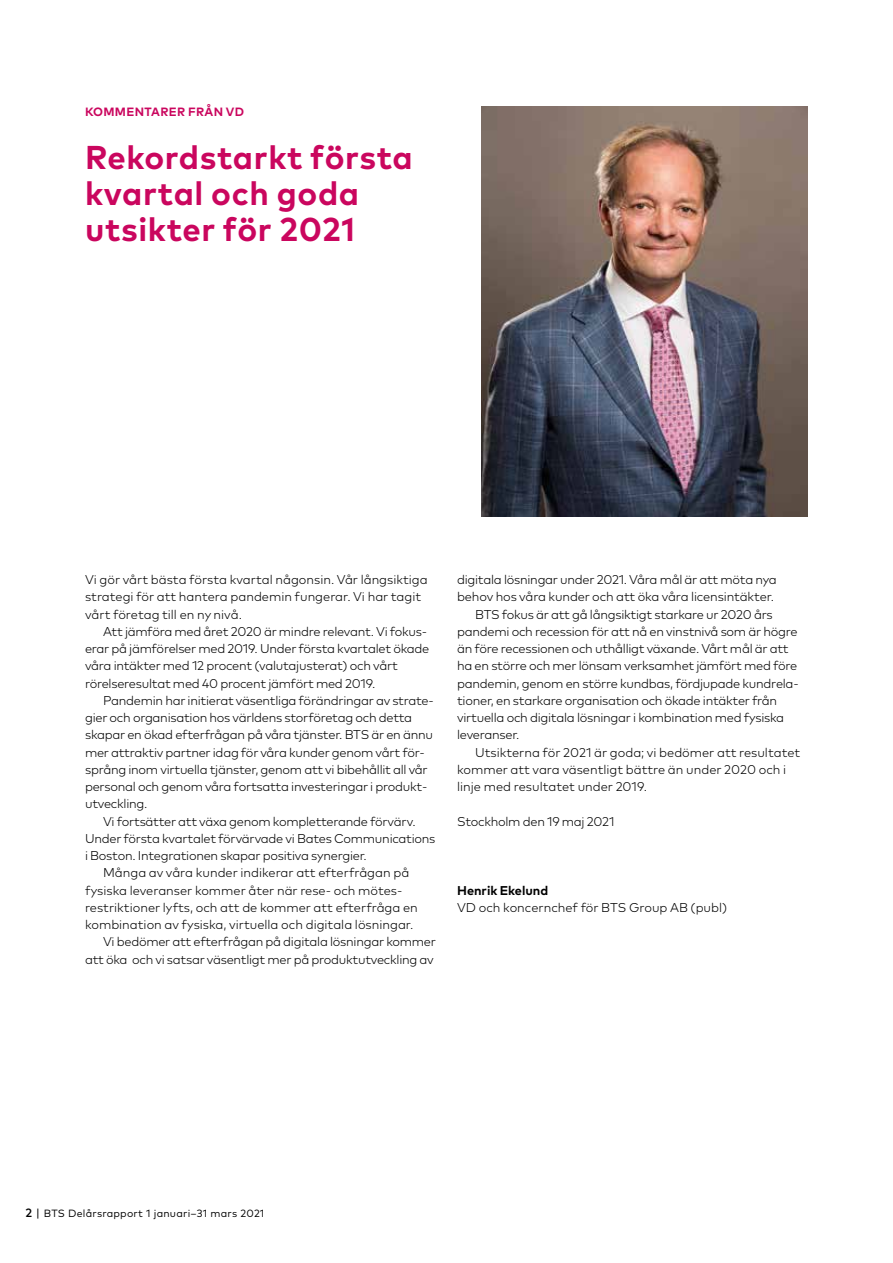
<style>
.page{position:relative;width:893px;height:1263px;background:#fff}
.page>*{position:absolute;margin:0;border:0;box-sizing:border-box;transform-origin:0 0}
.t1{font:700 33px/36px "Mark OT";letter-spacing:.02em;color:#ca065e}
.t2{font:300 12.75px/17.2px "Mark OT";letter-spacing:-.02em;color:#000}
.t3{font:300 12.75px/17.2px "Mark OT";color:#000}
.t4{font:700 12.75px "Mark OT";color:#000}
.t5{font:700 12px "Mark OT";letter-spacing:.025em;color:#ca065e}
.t6{font:10.5px "Mark OT";letter-spacing:.02em;color:#000}
.s1{font-weight:500;font-size:12px}
.s2{font-size:12px}
</style>
<div class="page">
<img style="left:482px;top:106px;width:326px;height:411px">
<p class="t5" style="left:85px;top:104px;width:161px">KOMMENTARER FRÅN VD</p>
<h1 class="t1" style="left:85px;top:138px;width:329px">Rekordstarkt första kvartal och goda utsikter för 2021</h1>
<p class="t3" style="left:85px;top:571px;width:344px">Vi gör vårt bästa första kvartal någonsin. Vår långsiktiga strategi för att hantera pandemin fungerar. Vi har tagit vårt företag till en ny nivå.</p>
<p class="t2" style="left:85px;top:623px;width:346px;text-indent:18px">Att jämföra med året 2020 är mindre relevant. Vi fokus&shy;erar på jämförelser med 2019. Under första kvartalet ökade våra intäkter med 12 procent (valutajusterat) och vårt rörelseresultat med 40 procent jämfört med 2019.</p>
<p class="t2" style="left:85px;top:692px;width:350px;text-indent:18px">Pandemin har initierat väsentliga förändringar av strate&shy;gier och organisation hos världens storföretag och detta skapar en ökad efterfrågan på våra tjänster. BTS är en ännu mer attraktiv partner idag för våra kunder genom vårt för&shy;språng inom virtuella tjänster, genom att vi bibehållit all vår personal och genom våra fortsatta investeringar i produkt&shy;utveckling.</p>
<p class="t2" style="left:103px;top:812px;width:314px">Vi fortsätter att växa genom kompletterande förvärv.</p>
<p class="t2" style="left:85px;top:830px;width:352px">Under första kvartalet förvärvade vi Bates Communications</p>
<p class="t2" style="left:85px;top:847px;width:283px">i Boston. Integrationen skapar positiva synergier.</p>
<p class="t3" style="left:103px;top:864px;width:308px">Många av våra kunder indikerar att efterfrågan på</p>
<p class="t3" style="left:85px;top:881px;width:319px">fysiska leveranser kommer åter när rese- och mötes-</p>
<p class="t3" style="left:85px;top:899px;width:334px">restriktioner lyfts, och att de kommer att efterfråga en</p>
<p class="t3" style="left:85px;top:916px;width:330px">kombination av fysiska, virtuella och digitala lösningar.</p>
<p class="t2" style="left:103px;top:933px;width:334px">Vi bedömer att efterfrågan på digitala lösningar kommer</p>
<p class="t2" style="left:85px;top:950px;width:350px">att öka och vi satsar väsentligt mer på produktutveckling av</p>
<p class="t2" style="left:457px;top:571px;width:321px">digitala lösningar under 2021. Våra mål är att möta nya</p>
<p class="t2" style="left:457px;top:588px;width:318px">behov hos våra kunder och att öka våra licensintäkter.</p>
<p class="t2" style="left:475px;top:605px;width:299px">BTS fokus är att gå långsiktigt starkare ur 2020 års</p>
<p class="t2" style="left:457px;top:623px;width:342px">pandemi och recession för att nå en vinstnivå som är högre</p>
<p class="t2" style="left:457px;top:640px;width:333px">än före recessionen och uthålligt växande. Vårt mål är att</p>
<p class="t2" style="left:457px;top:657px;width:342px">ha en större och mer lönsam verksamhet jämfört med före</p>
<p class="t2" style="left:457px;top:674px;width:343px">pandemin, genom en större kundbas, fördjupade kundrela-</p>
<p class="t2" style="left:457px;top:692px;width:322px">tioner, en starkare organisation och ökade intäkter från</p>
<p class="t2" style="left:457px;top:709px;width:329px">virtuella och digitala lösningar i kombination med fysiska</p>
<p class="t2" style="left:457px;top:726px;width:64px">leveranser.</p>
<p class="t3" style="left:475px;top:743px;width:327px">Utsikterna för 2021 är goda; vi bedömer att resultatet</p>
<p class="t3" style="left:457px;top:761px;width:331px">kommer att vara väsentligt bättre än under 2020 och i</p>
<p class="t3" style="left:457px;top:778px;width:191px">linje med resultatet under 2019.</p>
<p class="t2" style="left:457px;top:812px;width:159px">Stockholm den 19 maj 2021</p>
<p class="t4" style="left:457px;top:882px;width:93px">Henrik Ekelund</p>
<p class="t3" style="left:457px;top:899px;width:272px">VD och koncernchef för BTS Group AB (publ)</p>
<p class="t6" style="left:26px;top:1207px;width:240px"><span class="s1">2</span> <span class="s2">|</span> BTS Delårsrapport 1 januari–31 mars 2021</p>
</div>
